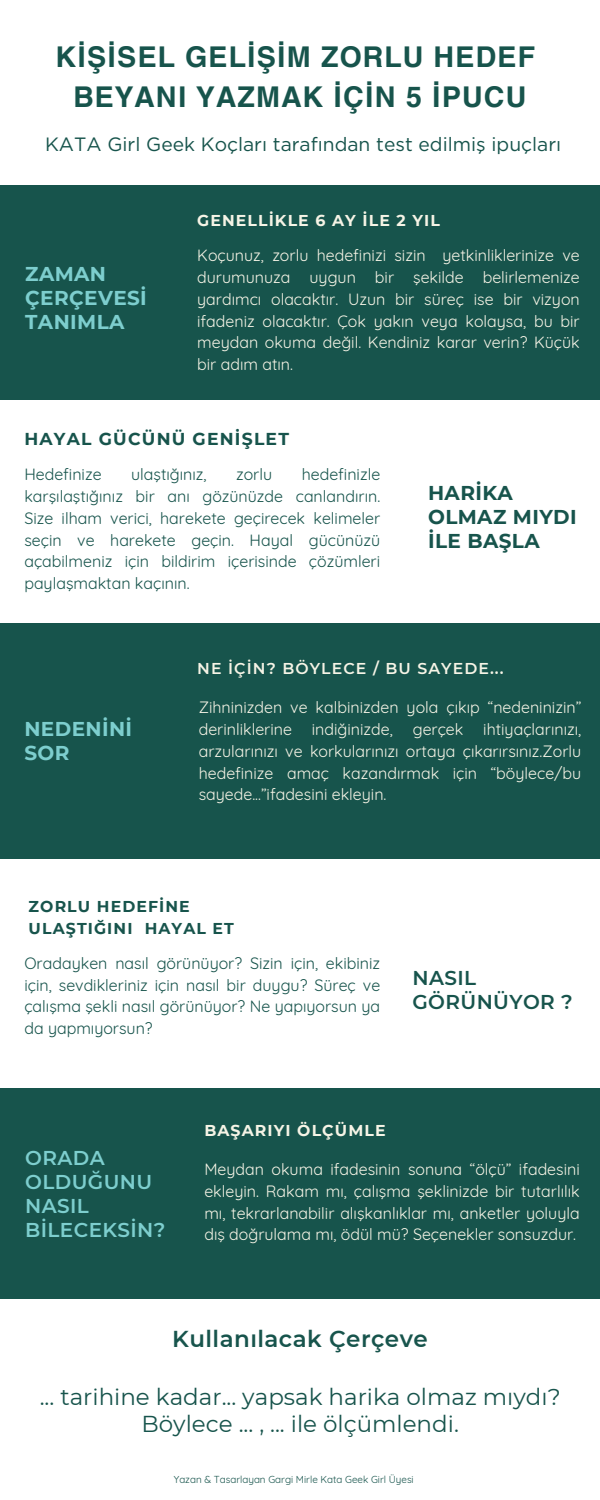
<style>
.page{position:relative;width:600px;height:1500px;background:#fff}
.page>*{position:absolute;margin:0;border:0;box-sizing:border-box;transform-origin:0 0}
.t1{font:700 28.6px "Helvetica World";letter-spacing:.04em;color:#17544c}
.t2{font:23px "Montserrat";color:#17544c}
.t3{font:600 23px "Montserrat";letter-spacing:.02em;color:#17544c}
.t4{font:700 20px/24px "Montserrat";letter-spacing:.02em;color:#7dcece}
.t5{font:600 20px/24px "Montserrat";letter-spacing:.02em;color:#7dcece}
.t6{font:700 20px/24px "Montserrat";letter-spacing:.02em;color:#17544c}
.t7{font:600 20px/24px "Montserrat";letter-spacing:.02em;color:#17544c}
.t8{font:19.2px "Gotham";color:#17544c}
.t9{font:700 17.2px "Montserrat";letter-spacing:.07em;color:#17544c}
.t10{font:16px/21.8px "Quicksand";color:#f6f4e6;text-align:justify}
.t11{font:16px/21.8px "Quicksand";color:#17544c}
.t12{font:700 15.7px "Montserrat";letter-spacing:.07em;color:#f6f4e6}
.t13{font:700 15.7px "Montserrat";letter-spacing:.07em;color:#17544c}
.t14{font:600 15.7px "Montserrat";letter-spacing:.07em;color:#f6f4e6}
.t15{font:9.9px "Quicksand";color:#17544c}
</style>
<div class="page">
<div style="left:0;top:186px;width:600px;height:214px;background:#17544c"></div>
<div style="left:0;top:623px;width:600px;height:236px;background:#17544c"></div>
<div style="left:0;top:1088px;width:600px;height:211px;background:#17544c"></div>
<p class="t1" style="left:56px;top:33px;width:481px">KİŞİSEL GELİŞİM ZORLU HEDEF</p>
<p class="t1" style="left:74px;top:74px;width:454px">BEYANI YAZMAK İÇİN 5 İPUCU</p>
<p class="t8" style="left:45px;top:132px;width:518px">KATA Gi rl Geek Koçları tarafından test edi lmiş i puçları</p>
<p class="t4" style="left:25px;top:262px;width:123px">ZAMAN<br>ÇERÇEVESİ<br>TANIMLA</p>
<p class="t12" style="left:197px;top:211px;width:244px">GENELLİKLE 6 AY İLE 2 YIL</p>
<p class="t10" style="left:197px;top:245px;width:384px">Koçunuz, zorlu hedefinizi sizin yetkinliklerinize ve durumunuza uygun bir şekilde belirlemenize yardımcı olacaktır. Uzun bir süreç ise bir vizyon ifadeniz olacaktır. Çok yakın veya kolaysa, bu bir meydan okuma değil. Kendiniz karar verin? Küçük bir adım atın.</p>
<p class="t9" style="left:24px;top:428px;width:266px">HAYAL GÜCÜNÜ GENİŞLET</p>
<p class="t11" style="left:24px;top:463px;width:357px;text-indent:277px">hedefinizle karşılaştığınız bir anı gözünüzde canlandırın.<br>Size ilham verici, harekete geçirecek kelimeler seçin ve harekete geçin. Hayal gücünüzü açabilmeniz için bildirim içerisinde çözümleri paylaşmaktan kaçının.</p>
<p class="t11" style="left:24px;top:463px;width:79px">Hedefinize</p>
<p class="t11" style="left:131px;top:463px;width:77px">ulaştığınız,</p>
<p class="t11" style="left:236px;top:463px;width:38px">zorlu</p>
<p class="t6" style="left:428px;top:480px;width:150px">HARİKA<br>OLMAZ MIYDI<br>İLE BAŞLA</p>
<p class="t4" style="left:24px;top:717px;width:109px">NEDENİNİ</p>
<p class="t4" style="left:24px;top:741px;width:47px">SOR</p>
<p class="t14" style="left:197px;top:658px;width:308px">NE İÇİN? BÖYLECE / BU SAYEDE...</p>
<p class="t10" style="left:199px;top:697px;width:384px">Zihninizden ve kalbinizden yola çıkıp “nedeninizin” derinliklerine indiğinizde, gerçek ihtiyaçlarınızı, arzularınızı ve korkularınızı ortaya çıkarırsınız.Zorlu hedefinize amaç kazandırmak için “böylece/bu sayede...”ifadesini ekleyin.</p>
<p class="t13" style="left:29px;top:897px;width:163px">ZORLU HEDEFİNE</p>
<p class="t13" style="left:29px;top:919px;width:207px">ULAŞTIĞINI HAYAL ET</p>
<p class="t11" style="left:24px;top:952px;width:357px;text-align:justify">Oradayken nasıl görünüyor? Sizin için, ekibiniz için, sevdikleriniz için nasıl bir duygu? Süreç ve çalışma şekli nasıl görünüyor? Ne yapıyorsun ya da yapmıyorsun?</p>
<p class="t7" style="left:412px;top:966px;width:162px">NASIL<br>GÖRÜNÜYOR ?</p>
<p class="t12" style="left:204px;top:1121px;width:183px">BAŞARIYI ÖLÇÜMLE</p>
<p class="t5" style="left:25px;top:1146px;width:129px">ORADA<br>OLDUĞUNU</p>
<p class="t5" style="left:25px;top:1194px;width:142px">NASIL<br>BİLECEKSİN?</p>
<p class="t10" style="left:204px;top:1158px;width:377px;text-align:left">Meydan okuma ifadesinin sonuna “ölçü” ifadesini ekleyin. Rakam mı, çalışma şeklinizde bir tutarlılık mı, tekrarlanabilir alışkanlıklar mı, anketler yoluyla dış doğrulama mı, ödül mü? Seçenekler sonsuzdur.</p>
<p class="t3" style="left:172px;top:1324px;width:257px">Kullanılacak Çerçeve</p>
<p class="t2" style="left:40px;top:1383px;width:523px">... tari hi ne kadar... yapsak hari ka olmaz mıydı?</p>
<p class="t2" style="left:142px;top:1410px;width:319px">Böylece ... , ... i le ölçümlendi.</p>
<p class="t15" style="left:174px;top:1473px;width:240px">Yazan &amp; Tasarlayan Gargi Mirle Kata Geek Girl Üyesi</p>
</div>
